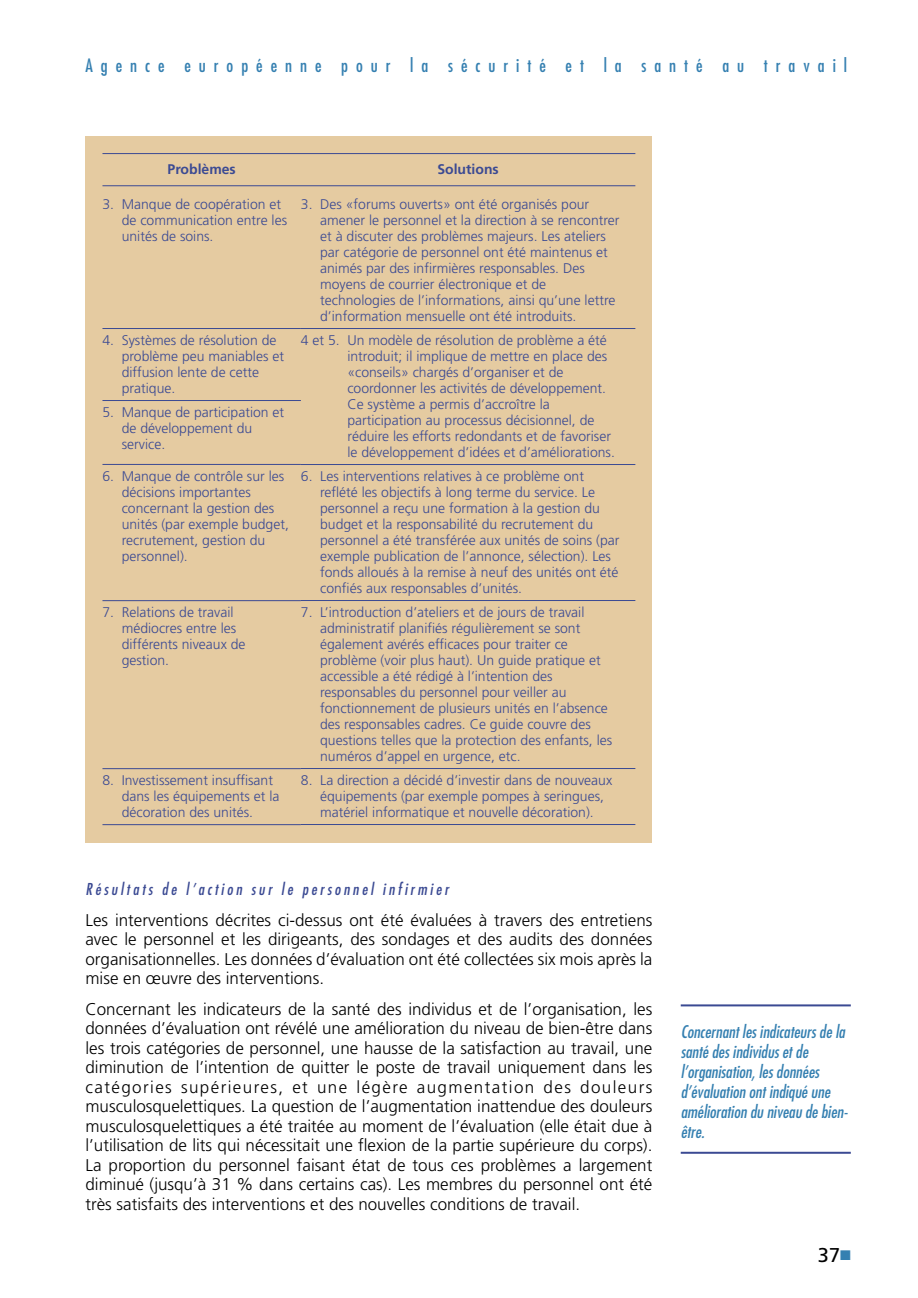
<style>
.page{position:relative;width:918px;height:1298px;background:#fff}
.page>*{position:absolute;margin:0;border:0;box-sizing:border-box;transform-origin:0 0}
.t1{font:20px "Frutiger";color:#000}
.t2{font:condensed 18px "Futura";letter-spacing:.445em;color:#3580b1}
.t3{font:300 17px/19.6px "Frutiger";color:#000;text-align:justify}
.t4{font:italic condensed 17px/20px "Futura";color:#3580b1}
.t5{font:italic condensed 16px "Futura";letter-spacing:.185em;color:#3b4a93}
.t6{font:300 14px/16px "Frutiger";color:#3b4a93}
.t7{font:700 14px "Frutiger";color:#3b4a93}
</style>
<div class="page">
<div style="left:85px;top:136px;width:567px;height:706px;background:#e5cba1"></div>
<hr style="left:102px;top:153px;width:533px;height:1px;background:#3b4a93">
<hr style="left:102px;top:185px;width:533px;height:1px;background:#3b4a93">
<hr style="left:102px;top:328px;width:199px;height:1px;background:#3b4a93">
<hr style="left:102px;top:400px;width:199px;height:1px;background:#3b4a93">
<hr style="left:102px;top:464px;width:199px;height:1px;background:#3b4a93">
<hr style="left:102px;top:600px;width:199px;height:1px;background:#3b4a93">
<hr style="left:102px;top:768px;width:199px;height:1px;background:#3b4a93">
<hr style="left:102px;top:824px;width:199px;height:1px;background:#3b4a93">
<hr style="left:301px;top:328px;width:334px;height:1px;background:#3b4a93">
<hr style="left:301px;top:464px;width:334px;height:1px;background:#3b4a93">
<hr style="left:301px;top:600px;width:334px;height:1px;background:#3b4a93">
<hr style="left:301px;top:768px;width:334px;height:1px;background:#3b4a93">
<hr style="left:301px;top:824px;width:334px;height:1px;background:#3b4a93">
<hr style="left:681px;top:1004px;width:170px;height:2px;background:#3b4a93">
<hr style="left:681px;top:1152px;width:170px;height:2px;background:#3b4a93">
<p class="t2" style="left:85px;top:57px;width:763px">Agence européenne pour la sécurité et la santé au travail</p>
<p class="t7" style="left:168px;top:163px;width:70px">Problèmes</p>
<p class="t7" style="left:437px;top:163px;width:63px">Solutions</p>
<p class="t6" style="left:122px;top:197px;width:167px;text-indent:-19px">3. Manque de coopération et de communication entre les unités de soins.</p>
<p class="t6" style="left:320px;top:197px;width:301px;text-indent:-19px">3. Des «forums ouverts» ont été organisés pour amener le personnel et la direction à se rencontrer et à discuter des problèmes majeurs. Les ateliers par catégorie de personnel ont été maintenus et animés par des infirmières responsables. Des moyens de courrier électronique et de technologies de l’informations, ainsi qu’une lettre d’information mensuelle ont été introduits.</p>
<p class="t6" style="left:347px;top:333px;width:269px;text-indent:-46px">4 et 5. Un modèle de résolution de problème a été introduit; il implique de mettre en place des «conseils» chargés d’organiser et de coordonner les activités de développement.<br>Ce système a permis d’accroître la participation au processus décisionnel, de réduire les efforts redondants et de favoriser le développement d’idées et d’améliorations.</p>
<p class="t6" style="left:320px;top:469px;width:301px;text-indent:-19px">6. Les interventions relatives à ce problème ont reflété les objectifs à long terme du service. Le personnel a reçu une formation à la gestion du budget et la responsabilité du recrutement du personnel a été transférée aux unités de soins (par exemple publication de l’annonce, sélection). Les fonds alloués à la remise à neuf des unités ont été confiés aux responsables d’unités.</p>
<p class="t6" style="left:320px;top:605px;width:294px;text-indent:-19px">7. L’introduction d’ateliers et de jours de travail administratif planifiés régulièrement se sont également avérés efficaces pour traiter ce problème (voir plus haut). Un guide pratique et accessible a été rédigé à l’intention des responsables du personnel pour veiller au fonctionnement de plusieurs unités en l’absence des responsables cadres. Ce guide couvre des questions telles que la protection des enfants, les numéros d’appel en urgence, etc.</p>
<p class="t6" style="left:320px;top:773px;width:294px;text-indent:-19px">8. La direction a décidé d’investir dans de nouveaux équipements (par exemple pompes à seringues, matériel informatique et nouvelle décoration).</p>
<p class="t6" style="left:122px;top:333px;width:164px;text-indent:-19px">4. Systèmes de résolution de problème peu maniables et diffusion lente de cette pratique.</p>
<p class="t6" style="left:122px;top:405px;width:164px;text-indent:-19px">5. Manque de participation et de développement du service.</p>
<p class="t6" style="left:122px;top:469px;width:169px;text-indent:-19px">6. Manque de contrôle sur les décisions importantes concernant la gestion des unités (par exemple budget, recrutement, gestion du personnel).</p>
<p class="t6" style="left:122px;top:605px;width:125px;text-indent:-19px">7. Relations de travail médiocres entre les différents niveaux de gestion.</p>
<p class="t6" style="left:122px;top:773px;width:159px;text-indent:-19px">8. Investissement insuffisant dans les équipements et la décoration des unités.</p>
<p class="t5" style="left:85px;top:882px;width:365px">Résultats de l’action sur le personnel infirmier</p>
<p class="t3" style="left:85px;top:911px;width:568px">Les interventions décrites ci-dessus ont été évaluées à travers des entretiens avec le personnel et les dirigeants, des sondages et des audits des données organisationnelles. Les données d’évaluation ont été collectées six mois après la mise en œuvre des interventions.</p>
<p class="t3" style="left:85px;top:1000px;width:568px">Concernant les indicateurs de la santé des individus et de l’organisation, les données d’évaluation ont révélé une amélioration du niveau de bien-être dans les trois catégories de personnel, une hausse de la satisfaction au travail, une diminution de l’intention de quitter le poste de travail uniquement dans les catégories supérieures, et une légère augmentation des douleurs musculosquelettiques. La question de l’augmentation inattendue des douleurs musculosquelettiques a été traitée au moment de l’évaluation (elle était due à l’utilisation de lits qui nécessitait une flexion de la partie supérieure du corps).<br>La proportion du personnel faisant état de tous ces problèmes a largement diminué (jusqu’à 31 % dans certains cas). Les membres du personnel ont été très satisfaits des interventions et des nouvelles conditions de travail.</p>
<p class="t4" style="left:681px;top:1023px;width:168px">Concernant les indicateurs de la santé des individus et de l’organisation, les données d’évaluation ont indiqué une amélioration du niveau de bien&shy;être.</p>
<h1 class="t1" style="left:818px;top:1247px;width:24px">37</h1>
</div>
